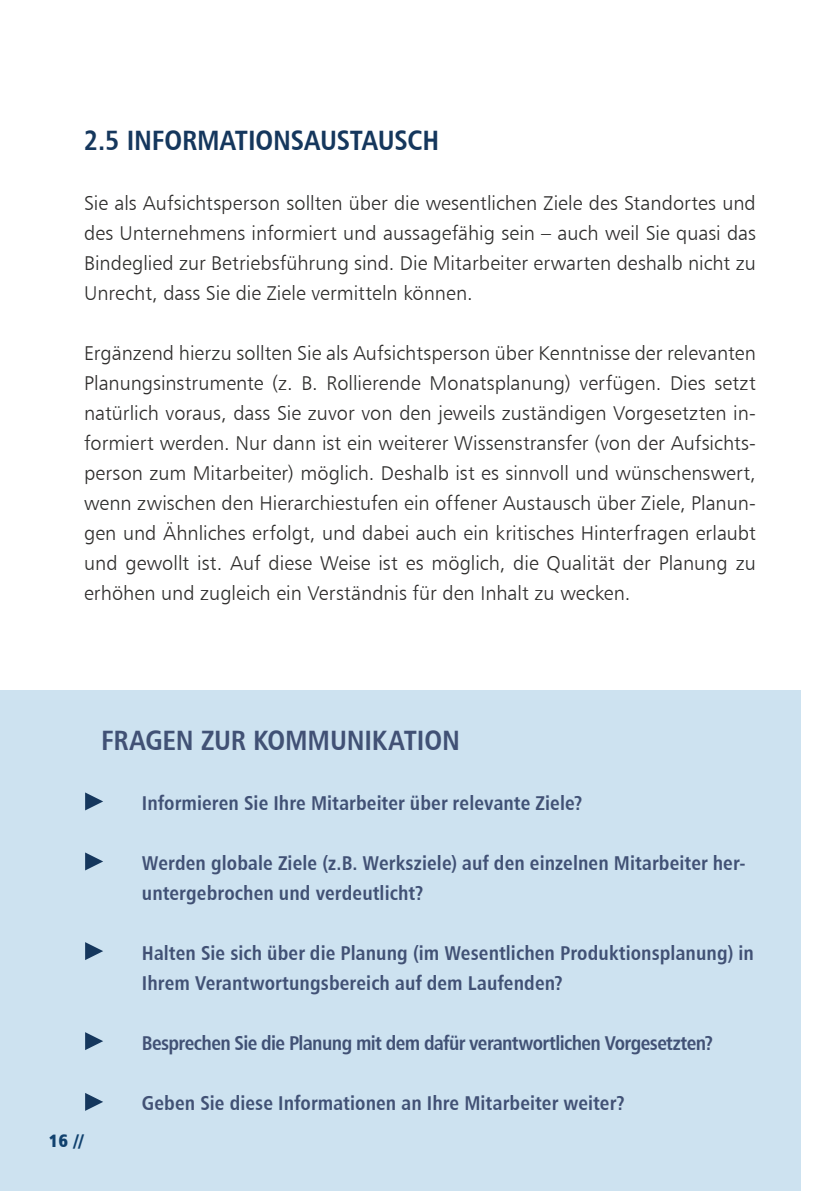
<style>
.page{position:relative;width:840px;height:1191px;background:#fff}
.page>*{position:absolute;margin:0;border:0;box-sizing:border-box;transform-origin:0 0}
.t1{font:28px "Humanist 777 BT Bold Condensed B";letter-spacing:-.005em;color:#15375d}
.t2{font:28px "Humanist 777 BT Bold Condensed B";letter-spacing:-.005em;color:#415175}
.t3{font:20px/30px "Humanist 777 BT Light B";color:#2e2d2c;text-align:justify}
.t4{font:20px/30px "Humanist 777 BT Bold Condensed B";letter-spacing:.005em;color:#415175}
.t5{font:20px "Humanist 777 BT Bold Condensed B";letter-spacing:-.03em;color:#415175}
.t6{font:18px "Humanist 777 BT Extra Black Cond B";color:#15375d}
.s1{font-family:"Humanist 777 BT Black B"}
</style>
<div class="page">
<div style="left:0;top:690px;width:799px;height:501px;background:#cde2f0"></div>
<svg style="left:85px;top:792px;width:18px;height:18px"></svg>
<svg style="left:85px;top:852px;width:18px;height:18px"></svg>
<svg style="left:85px;top:942px;width:18px;height:18px"></svg>
<svg style="left:85px;top:1032px;width:18px;height:18px"></svg>
<svg style="left:85px;top:1093px;width:18px;height:17px"></svg>
<h1 class="t1" style="left:84px;top:123px;width:356px">2.5 INFORMATIONSAUSTAUSCH</h1>
<p class="t3" style="left:84px;top:188px;width:673px">Sie als Aufsichtsperson sollten über die wesentlichen Ziele des Standortes und des Unternehmens informiert und aussagefähig sein – auch weil Sie quasi das Bindeglied zur Betriebsführung sind. Die Mitarbeiter erwarten deshalb nicht zu Unrecht, dass Sie die Ziele vermitteln können.</p>
<p class="t3" style="left:84px;top:338px;width:673px">Ergänzend hierzu sollten Sie als Aufsichtsperson über Kenntnisse der relevanten Planungsinstrumente (z. B. Rollierende Monatsplanung) verfügen. Dies setzt natürlich voraus, dass Sie zuvor von den jeweils zuständigen Vorgesetzten in&shy;formiert werden. Nur dann ist ein weiterer Wissenstransfer (von der Aufsichts&shy;person zum Mitarbeiter) möglich. Deshalb ist es sinnvoll und wünschenswert, wenn zwischen den Hierarchiestufen ein offener Austausch über Ziele, Planun&shy;gen und Ähnliches erfolgt, und dabei auch ein kritisches Hinterfragen erlaubt und gewollt ist. Auf diese Weise ist es möglich, die Qualität der Planung zu erhöhen und zugleich ein Verständnis für den Inhalt zu wecken.</p>
<h1 class="t2" style="left:101px;top:723px;width:360px">FRAGEN ZUR KOMMUNIKATION</h1>
<p class="t4" style="left:142px;top:788px;width:442px">Informieren Sie Ihre Mitarbeiter über relevante Ziele?</p>
<p class="t4" style="left:142px;top:848px;width:604px">Werden globale Ziele (z.B. Werksziele) auf den einzelnen Mitarbeiter her&shy;untergebrochen und verdeutlicht?</p>
<p class="t4" style="left:142px;top:938px;width:613px">Halten Sie sich über die Planung (im Wesentlichen Produktionsplanung) in<br>Ihrem Verantwortungsbereich auf dem Laufenden?</p>
<p class="t5" style="left:142px;top:1030px;width:572px">Besprechen Sie die Planung mit dem dafür verantwortlichen Vorgesetzten?</p>
<p class="t6" style="left:49px;top:1129px;width:36px">16 <span class="s1">//</span></p>
<p class="t4" style="left:142px;top:1088px;width:484px">Geben Sie diese Informationen an Ihre Mitarbeiter weiter?</p>
</div>
